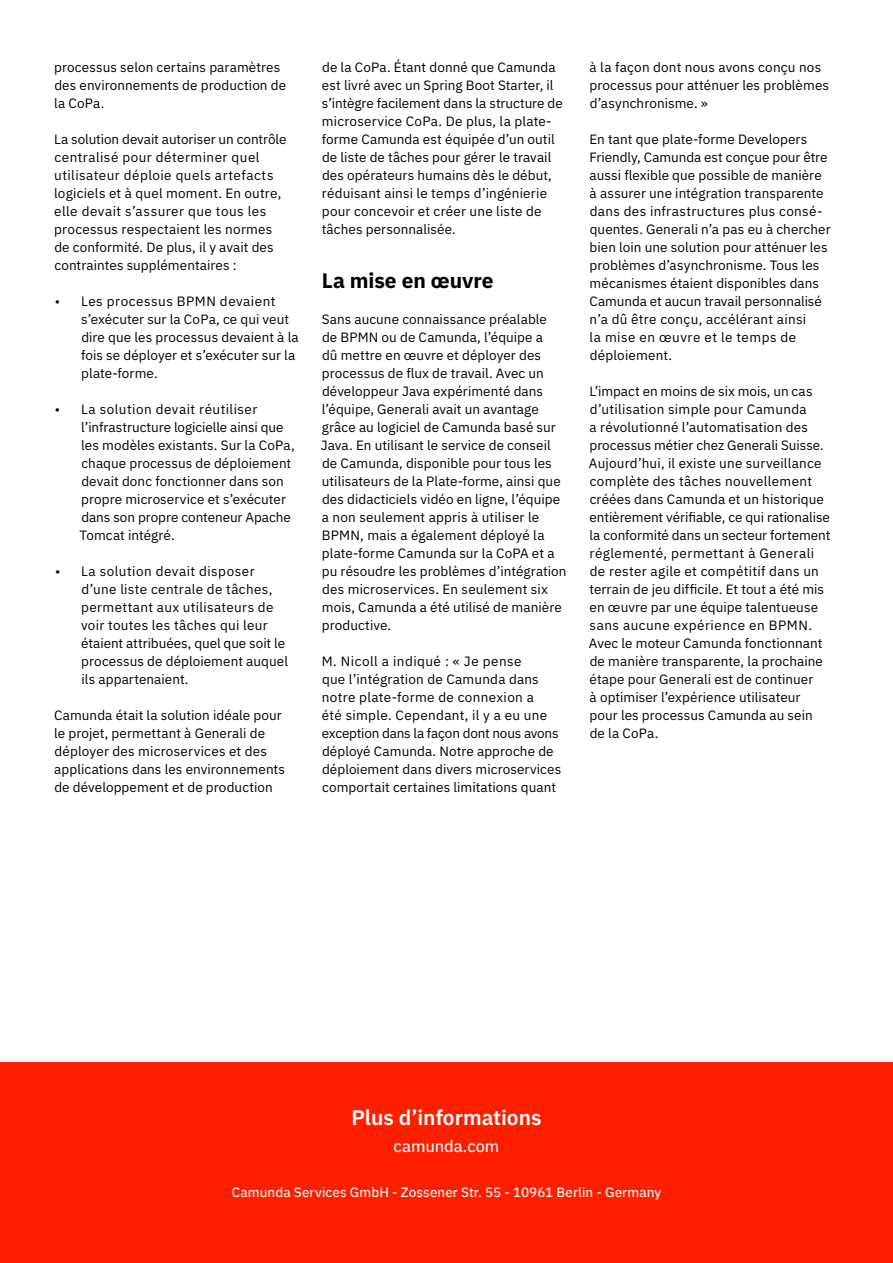
<style>
.page{position:relative;width:893px;height:1263px;background:#fff}
.page>*{position:absolute;margin:0;border:0;box-sizing:border-box;transform-origin:0 0}
.t1{font:600 21px "IBM Plex Sans";color:#fff}
.t2{font:700 21px "IBM Plex Sans";letter-spacing:-.005em;color:#000}
.t3{font:16.5px "IBM Plex Sans Text";color:#fff}
.t4{font:13.5px/18px "IBM Plex Sans";letter-spacing:.005em;color:#000}
.t5{font:13.5px "IBM Plex Sans Text";letter-spacing:.005em;color:#fff}
</style>
<div class="page">
<div style="left:0;top:1062px;width:893px;height:201px;background:#ff1e00"></div>
<p class="t4" style="left:54px;top:57px;width:233px">processus selon certains paramètres des environnements de production de la CoPa.</p>
<p class="t4" style="left:54px;top:129px;width:234px">La solution devait autoriser un contrôle centralisé pour déterminer quel utilisateur déploie quels artefacts logiciels et à quel moment. En outre, elle devait s’assurer que tous les processus respectaient les normes de conformité. De plus, il y avait des contraintes supplémentaires :</p>
<p class="t4" style="left:81px;top:291px;width:219px;text-indent:-26px">• Les processus BPMN devaient s’exécuter sur la CoPa, ce qui veut dire que les processus devaient à la fois se déployer et s’exécuter sur la plate-forme.</p>
<p class="t4" style="left:80px;top:399px;width:217px;text-indent:-25px">• La solution devait réutiliser l’infrastructure logicielle ainsi que les modèles existants. Sur la CoPa, chaque processus de déploiement devait donc fonctionner dans son propre microservice et s’exécuter dans son propre conteneur Apache<br>Tomcat intégré.</p>
<p class="t4" style="left:81px;top:561px;width:208px;text-indent:-26px">• La solution devait disposer d’une liste centrale de tâches, permettant aux utilisateurs de voir toutes les tâches qui leur étaient attribuées, quel que soit le processus de déploiement auquel ils appartenaient.</p>
<p class="t4" style="left:54px;top:705px;width:233px">Camunda était la solution idéale pour le projet, permettant à Generali de déployer des microservices et des applications dans les environnements de développement et de production</p>
<p class="t4" style="left:322px;top:57px;width:243px">de la CoPa. Étant donné que Camunda est livré avec un Spring Boot Starter, il s’intègre facilement dans la structure de microservice CoPa. De plus, la plate&shy;forme Camunda est équipée d’un outil de liste de tâches pour gérer le travail des opérateurs humains dès le début, réduisant ainsi le temps d’ingénierie pour concevoir et créer une liste de tâches personnalisée.</p>
<h1 class="t2" style="left:322px;top:264px;width:173px">La mise en œuvre</h1>
<p class="t4" style="left:321px;top:309px;width:247px">Sans aucune connaissance préalable<br>de BPMN ou de Camunda, l’équipe a<br>dû mettre en œuvre et déployer des processus de flux de travail. Avec un développeur Java expérimenté dans l’équipe, Generali avait un avantage grâce au logiciel de Camunda basé sur Java. En utilisant le service de conseil de Camunda, disponible pour tous les utilisateurs de la Plate-forme, ainsi que des didacticiels vidéo en ligne, l’équipe a non seulement appris à utiliser le BPMN, mais a également déployé la plate-forme Camunda sur la CoPA et a pu résoudre les problèmes d’intégration des microservices. En seulement six mois, Camunda a été utilisé de manière productive.</p>
<p class="t4" style="left:322px;top:651px;width:241px">M. Nicoll a indiqué : « Je pense<br>que l’intégration de Camunda dans notre plate-forme de connexion a<br>été simple. Cependant, il y a eu une exception dans la façon dont nous avons déployé Camunda. Notre approche de déploiement dans divers microservices comportait certaines limitations quant</p>
<p class="t4" style="left:589px;top:57px;width:241px">à la façon dont nous avons conçu nos processus pour atténuer les problèmes d’asynchronisme. »</p>
<p class="t4" style="left:589px;top:129px;width:243px">En tant que plate-forme Developers Friendly, Camunda est conçue pour être aussi flexible que possible de manière à assurer une intégration transparente dans des infrastructures plus consé&shy;quentes. Generali n’a pas eu à chercher bien loin une solution pour atténuer les problèmes d’asynchronisme. Tous les mécanismes étaient disponibles dans Camunda et aucun travail personnalisé n’a dû être conçu, accélérant ainsi<br>la mise en œuvre et le temps de déploiement.</p>
<p class="t4" style="left:589px;top:381px;width:243px">L’impact en moins de six mois, un cas d’utilisation simple pour Camunda<br>a révolutionné l’automatisation des processus métier chez Generali Suisse.<br>Aujourd’hui, il existe une surveillance complète des tâches nouvellement créées dans Camunda et un historique entièrement vérifiable, ce qui rationalise la conformité dans un secteur fortement réglementé, permettant à Generali de rester agile et compétitif dans un terrain de jeu difficile. Et tout a été mis en œuvre par une équipe talentueuse sans aucune expérience en BPMN.<br>Avec le moteur Camunda fonctionnant de manière transparente, la prochaine étape pour Generali est de continuer<br>à optimiser l’expérience utilisateur pour les processus Camunda au sein de la CoPa.</p>
<h1 class="t1" style="left:351px;top:1101px;width:192px">Plus d’informations</h1>
<p class="t3" style="left:394px;top:1133px;width:107px">camunda.com</p>
<p class="t5" style="left:232px;top:1182px;width:431px">Camunda Services GmbH - Zossener Str. 55 - 10961 Berlin - Germany</p>
</div>
